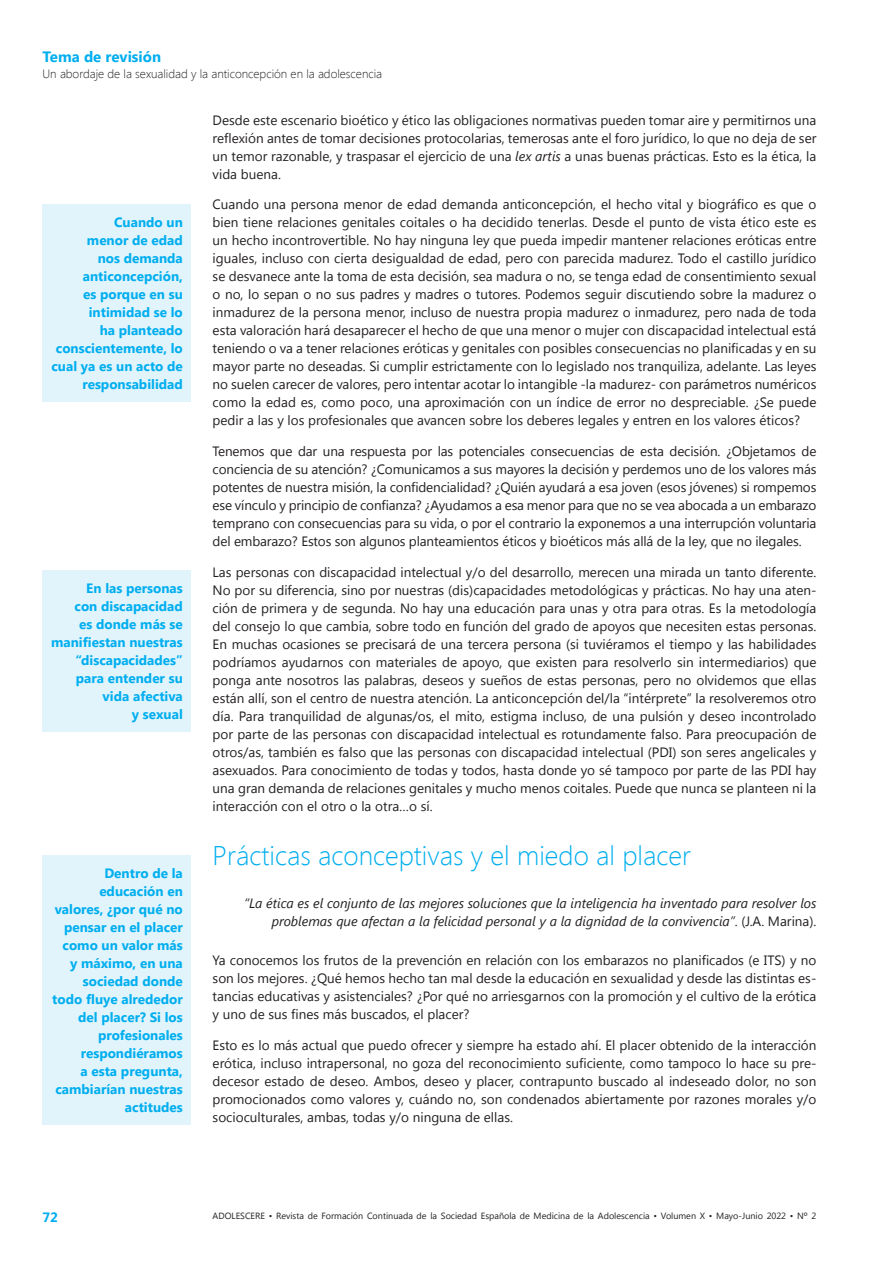
<style>
.page{position:relative;width:893px;height:1263px;background:#fff}
.page>*{position:absolute;margin:0;border:0;box-sizing:border-box;transform-origin:0 0}
._1nivel{font:300 27px "Segoe UI";color:#00aeef}
.t1{font:700 15px "Segoe UI";color:#00aeef}
.t2{font:13.5px/18px "Segoe UI";color:#231f20;text-align:justify}
.t3{font:700 13.5px/18px "Segoe UI";color:#00aeef;text-align:right}
.t4{font:italic 13.5px/18px "Segoe UI";color:#231f20;text-align:right}
.t5{font:300 12px "Segoe UI";color:#231f20}
.t6{font:9px "Segoe UI";color:#231f20}
.s1{font-style:italic}
.s2{font-style:normal}
</style>
<div class="page">
<div style="left:43px;top:204px;width:148px;height:197px;background:#e1f4fc"></div>
<div style="left:43px;top:570px;width:148px;height:162px;background:#e1f4fc"></div>
<div style="left:43px;top:855px;width:148px;height:270px;background:#e1f4fc"></div>
<p class="t1" style="left:43px;top:46px;width:120px">Tema de revisión</p>
<p class="t5" style="left:43px;top:66px;width:341px">Un abordaje de la sexualidad y la anticoncepción en la adolescencia</p>
<p class="t3" style="left:51px;top:212px;width:133px">Cuando un<br>menor de edad<br>nos demanda anticoncepción,<br>es porque en su intimidad se lo<br>ha planteado conscientemente, lo cual ya es un acto de responsabilidad</p>
<p class="t3" style="left:51px;top:579px;width:133px">En las personas<br>con discapacidad<br>es donde más se manifiestan nuestras “discapacidades” para entender su vida afectiva<br>y sexual</p>
<p class="t3" style="left:52px;top:863px;width:132px">Dentro de la educación en valores, ¿por qué no pensar en el placer como un valor más y máximo, en una sociedad donde todo fluye alrededor del placer? Si los profesionales respondiéramos<br>a esta pregunta, cambiarían nuestras actitudes</p>
<p class="t2" style="left:213px;top:110px;width:605px">Desde este escenario bioético y ético las obligaciones normativas pueden tomar aire y permitirnos una reflexión antes de tomar decisiones protocolarias, temerosas ante el foro jurídico, lo que no deja de ser un temor razonable, y traspasar el ejercicio de una <span class="s1">lex artis</span> a unas buenas prácticas. Esto es la ética, la vida buena.</p>
<p class="t2" style="left:213px;top:195px;width:605px">Cuando una persona menor de edad demanda anticoncepción, el hecho vital y biográfico es que o bien tiene relaciones genitales coitales o ha decidido tenerlas. Desde el punto de vista ético este es un hecho incontrovertible. No hay ninguna ley que pueda impedir mantener relaciones eróticas entre iguales, incluso con cierta desigualdad de edad, pero con parecida madurez. Todo el castillo jurídico se desvanece ante la toma de esta decisión, sea madura o no, se tenga edad de consentimiento sexual o no, lo sepan o no sus padres y madres o tutores. Podemos seguir discutiendo sobre la madurez o inmadurez de la persona menor, incluso de nuestra propia madurez o inmadurez, pero nada de toda esta valoración hará desaparecer el hecho de que una menor o mujer con discapacidad intelectual está teniendo o va a tener relaciones eróticas y genitales con posibles consecuencias no planificadas y en su mayor parte no deseadas. Si cumplir estrictamente con lo legislado nos tranquiliza, adelante. Las leyes no suelen carecer de valores, pero intentar acotar lo intangible -la madurez- con parámetros numéricos como la edad es, como poco, una aproximación con un índice de error no despreciable. ¿Se puede pedir a las y los profesionales que avancen sobre los deberes legales y entren en los valores éticos?</p>
<p class="t2" style="left:213px;top:442px;width:605px">Tenemos que dar una respuesta por las potenciales consecuencias de esta decisión. ¿Objetamos de conciencia de su atención? ¿Comunicamos a sus mayores la decisión y perdemos uno de los valores más potentes de nuestra misión, la confidencialidad? ¿Quién ayudará a esa joven (esos jóvenes) si rompemos ese vínculo y principio de confianza? ¿Ayudamos a esa menor para que no se vea abocada a un embarazo temprano con consecuencias para su vida, o por el contrario la exponemos a una interrupción voluntaria del embarazo? Estos son algunos planteamientos éticos y bioéticos más allá de la ley, que no ilegales.</p>
<p class="t2" style="left:213px;top:563px;width:605px">Las personas con discapacidad intelectual y/o del desarrollo, merecen una mirada un tanto diferente.<br>No por su diferencia, sino por nuestras (dis)capacidades metodológicas y prácticas. No hay una aten&shy;ción de primera y de segunda. No hay una educación para unas y otra para otras. Es la metodología del consejo lo que cambia, sobre todo en función del grado de apoyos que necesiten estas personas.<br>En muchas ocasiones se precisará de una tercera persona (si tuviéramos el tiempo y las habilidades podríamos ayudarnos con materiales de apoyo, que existen para resolverlo sin intermediarios) que ponga ante nosotros las palabras, deseos y sueños de estas personas, pero no olvidemos que ellas están allí, son el centro de nuestra atención. La anticoncepción del/la “intérprete” la resolveremos otro día. Para tranquilidad de algunas/os, el mito, estigma incluso, de una pulsión y deseo incontrolado por parte de las personas con discapacidad intelectual es rotundamente falso. Para preocupación de otros/as, también es falso que las personas con discapacidad intelectual (PDI) son seres angelicales y asexuados. Para conocimiento de todas y todos, hasta donde yo sé tampoco por parte de las PDI hay una gran demanda de relaciones genitales y mucho menos coitales. Puede que nunca se planteen ni la interacción con el otro o la otra…o sí.</p>
<p class="_1nivel" style="left:213px;top:836px;width:480px">Prácticas aconceptivas y el miedo al placer</p>
<p class="t4" style="left:244px;top:894px;width:574px">“La ética es el conjunto de las mejores soluciones que la inteligencia ha inventado para resolver los problemas que afectan a la felicidad personal y a la dignidad de la convivencia”<span class="s2">. (J.A. Marina).</span></p>
<p class="t2" style="left:213px;top:951px;width:605px">Ya conocemos los frutos de la prevención en relación con los embarazos no planificados (e ITS) y no son los mejores. ¿Qué hemos hecho tan mal desde la educación en sexualidad y desde las distintas es&shy;tancias educativas y asistenciales? ¿Por qué no arriesgarnos con la promoción y el cultivo de la erótica y uno de sus fines más buscados, el placer?</p>
<p class="t2" style="left:213px;top:1036px;width:605px">Esto es lo más actual que puedo ofrecer y siempre ha estado ahí. El placer obtenido de la interacción erótica, incluso intrapersonal, no goza del reconocimiento suficiente, como tampoco lo hace su pre&shy;decesor estado de deseo. Ambos, deseo y placer, contrapunto buscado al indeseado dolor, no son promocionados como valores y, cuándo no, son condenados abiertamente por razones morales y/o socioculturales, ambas, todas y/o ninguna de ellas.</p>
<p class="t3" style="left:43px;top:1207px;width:17px">72</p>
<p class="t6" style="left:213px;top:1209px;width:605px">ADOLESCERE • Revista de Formación Continuada de la Sociedad Española de Medicina de la Adolescencia • Volumen X • Mayo-Junio 2022 • Nº 2</p>
</div>
